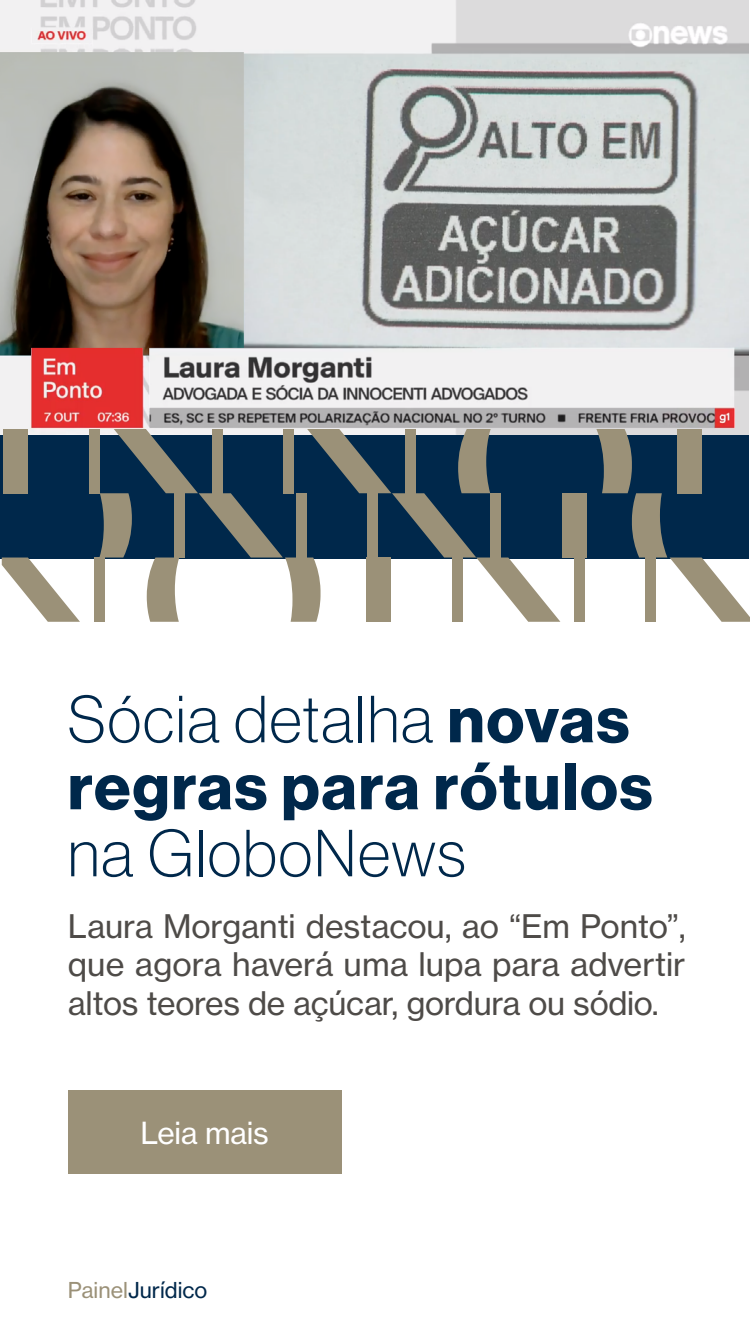
<style>
.page{position:relative;width:750px;height:1334px;background:#fff}
.page>*{position:absolute;margin:0;border:0;box-sizing:border-box;transform-origin:0 0}
.t1{font:65px "N Haas Grotesk DS Pro 35 X Lt";letter-spacing:.03em;color:#00284b}
.t2{font:65px "N Haas Grotesk DS Pro 75 Bd";letter-spacing:.03em;color:#00284b}
.t3{font:32px/38.4px "N Haas Grotesk TX Pro 55 Rg";letter-spacing:-.01em;color:#4e4b48;text-align:justify}
.t4{font:30px "N Haas Grotesk TX Pro 55 Rg";letter-spacing:-.01em;color:#fff}
.t5{font:21.6px "N Haas Grotesk TX Pro 55 Rg";color:#00284b}
.s1{font-family:"N Haas Grotesk DS Pro 75 Bd"}
.s2{color:#9b9178}
</style>
<div class="page">
<div style="left:68px;top:1091px;width:273px;height:83px;background:#9b9178"></div>
<div style="left:0;top:0;width:749px;height:558px;background:#00284b"></div>
<img style="left:0;top:0;width:749px;height:434px">
<div style="left:3px;top:429px;width:25px;height:64px;background:#9b9178"></div>
<div style="left:89px;top:429px;width:11px;height:64px;background:#9b9178"></div>
<div style="left:562px;top:493px;width:25px;height:65px;background:#9b9178"></div>
<div style="left:94px;top:558px;width:10px;height:64px;background:#9b9178"></div>
<svg style="left:2px;top:558px;width:78px;height:64px"></svg>
<div style="left:574px;top:558px;width:11px;height:64px;background:#9b9178"></div>
<svg style="left:99px;top:429px;width:461px;height:193px"></svg>
<div style="left:366px;top:558px;width:25px;height:64px;background:#9b9178"></div>
<div style="left:452px;top:558px;width:10px;height:64px;background:#9b9178"></div>
<svg style="left:596px;top:429px;width:154px;height:193px"></svg>
<h1 class="t1" style="left:68px;top:683px;width:563px">Sócia detalha <span class="s1">novas</span></h1>
<h1 class="t2" style="left:68px;top:749px;width:586px">regras para rótulos</h1>
<h1 class="t1" style="left:68px;top:817px;width:399px">na GloboNews</h1>
<p class="t3" style="left:68px;top:907px;width:619px">Laura Morganti destacou, ao “Em Ponto”, que agora haverá uma lupa para advertir altos teores de açúcar, gordura ou sódio.</p>
<p class="t4" style="left:141px;top:1115px;width:130px">Leia mais</p>
<p class="t5" style="left:68px;top:1277px;width:141px"><span class="s2">Painel</span>Jurídico</p>
</div>
